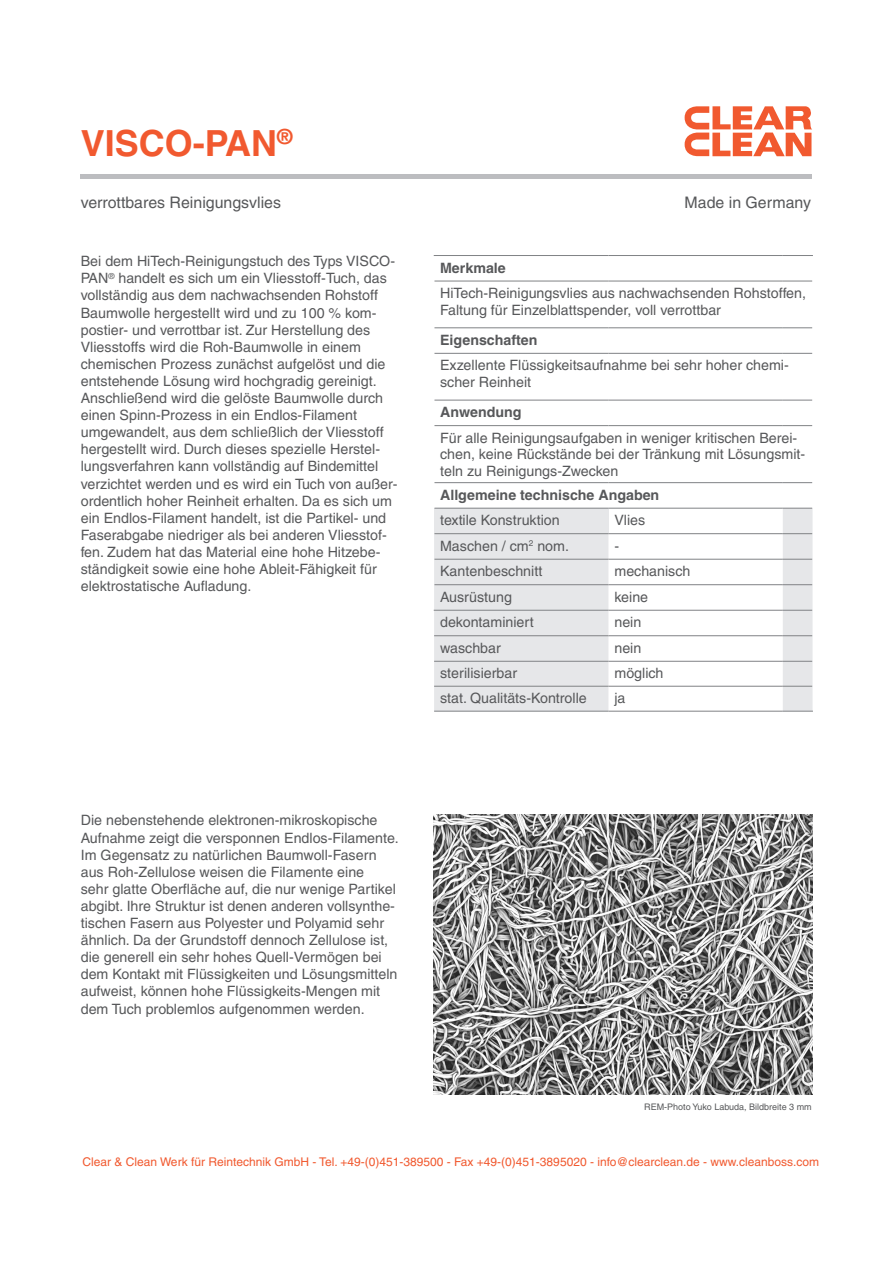
<style>
.page{position:relative;width:893px;height:1263px;background:#fff}
.page>*{position:absolute;margin:0;border:0;box-sizing:border-box;transform-origin:0 0}
.t1{font:700 36px "Helvetica";color:#f1592f}
.t2{font:15.9px "Helvetica";color:#57585a}
.t3{font:14.25px/17.1px "Helvetica";color:#57585a}
.t4{font:700 14.25px "Helvetica";color:#57585a}
.t5{font:12px "Helvetica";color:#f1592f}
.t6{font:9px "Helvetica";color:#57585a}
</style>
<div class="page">
<svg style="left:685px;top:106px;width:127px;height:50px"></svg>
<div style="left:81px;top:174px;width:731px;height:5px;background:#bcbdc0"></div>
<div style="left:434px;top:508px;width:174px;height:26px;background:#e6e7e9"></div>
<div style="left:434px;top:534px;width:174px;height:177px;background:#e6e7e9"></div>
<hr style="left:434px;top:255px;width:174px;height:1px;background:#808285">
<hr style="left:608px;top:255px;width:175px;height:1px;background:#808285">
<hr style="left:783px;top:255px;width:30px;height:1px;background:#808285">
<hr style="left:434px;top:281px;width:174px;height:1px;background:#808285">
<hr style="left:608px;top:281px;width:175px;height:1px;background:#808285">
<svg style="left:783px;top:281px;width:29px;height:1px"></svg>
<hr style="left:434px;top:327px;width:174px;height:1px;background:#808285">
<hr style="left:608px;top:327px;width:175px;height:1px;background:#808285">
<svg style="left:783px;top:327px;width:29px;height:1px"></svg>
<hr style="left:434px;top:353px;width:174px;height:1px;background:#808285">
<hr style="left:608px;top:353px;width:175px;height:1px;background:#808285">
<svg style="left:783px;top:353px;width:29px;height:1px"></svg>
<hr style="left:434px;top:400px;width:174px;height:1px;background:#808285">
<hr style="left:608px;top:400px;width:175px;height:1px;background:#808285">
<svg style="left:783px;top:400px;width:29px;height:1px"></svg>
<hr style="left:434px;top:425px;width:174px;height:1px;background:#808285">
<hr style="left:608px;top:425px;width:175px;height:1px;background:#808285">
<svg style="left:783px;top:425px;width:29px;height:1px"></svg>
<hr style="left:434px;top:482px;width:174px;height:1px;background:#808285">
<hr style="left:608px;top:482px;width:175px;height:1px;background:#808285">
<svg style="left:783px;top:482px;width:29px;height:1px"></svg>
<hr style="left:434px;top:508px;width:174px;height:1px;background:#808285">
<hr style="left:608px;top:508px;width:175px;height:1px;background:#808285">
<hr style="left:434px;top:610px;width:174px;height:1px;background:#808285">
<hr style="left:608px;top:610px;width:175px;height:1px;background:#808285">
<hr style="left:434px;top:533px;width:174px;height:1px;background:#808285">
<hr style="left:608px;top:533px;width:175px;height:1px;background:#808285">
<hr style="left:434px;top:559px;width:174px;height:1px;background:#808285">
<hr style="left:608px;top:559px;width:175px;height:1px;background:#808285">
<hr style="left:434px;top:635px;width:174px;height:1px;background:#808285">
<hr style="left:608px;top:635px;width:175px;height:1px;background:#808285">
<hr style="left:434px;top:584px;width:174px;height:1px;background:#808285">
<hr style="left:608px;top:584px;width:175px;height:1px;background:#808285">
<hr style="left:434px;top:661px;width:174px;height:1px;background:#808285">
<hr style="left:608px;top:661px;width:175px;height:1px;background:#808285">
<hr style="left:434px;top:686px;width:174px;height:1px;background:#808285">
<hr style="left:608px;top:686px;width:175px;height:1px;background:#808285">
<hr style="left:434px;top:711px;width:174px;height:1px;background:#808285">
<hr style="left:608px;top:711px;width:175px;height:1px;background:#808285">
<svg style="left:783px;top:508px;width:30px;height:203px;background:#e2e3e5"></svg>
<hr style="left:783px;top:711px;width:30px;height:1px;background:#808285">
<img style="left:434px;top:814px;width:378px;height:281px">
<p class="t1" style="left:81px;top:122px;width:213px">VISCO-PAN<sup>®</sup></p>
<p class="t2" style="left:81px;top:193px;width:202px">verrottbares Reinigungsvlies</p>
<p class="t3" style="left:81px;top:253px;width:318px">Bei dem HiTech-Reinigungstuch des Typs VISCO-PAN<sup>®</sup> handelt es sich um ein Vliesstoff-Tuch, das vollständig aus dem nachwachsenden Rohstoff Baumwolle hergestellt wird und zu 100 % kom&shy;postier- und verrottbar ist. Zur Herstellung des Vliesstoffs wird die Roh-Baumwolle in einem chemischen Prozess zunächst aufgelöst und die entstehende Lösung wird hochgradig gereinigt.<br>Anschließend wird die gelöste Baumwolle durch einen Spinn-Prozess in ein Endlos-Filament umgewandelt, aus dem schließlich der Vliesstoff hergestellt wird. Durch dieses spezielle Herstel&shy;lungsverfahren kann vollständig auf Bindemittel verzichtet werden und es wird ein Tuch von außer&shy;ordentlich hoher Reinheit erhalten. Da es sich um ein Endlos-Filament handelt, ist die Partikel- und Faserabgabe niedriger als bei anderen Vliesstof&shy;fen. Zudem hat das Material eine hohe Hitzebe&shy;ständigkeit sowie eine hohe Ableit-Fähigkeit für elektrostatische Aufladung.</p>
<p class="t2" style="left:685px;top:193px;width:128px">Made in Germany</p>
<p class="t4" style="left:440px;top:259px;width:67px">Merkmale</p>
<p class="t3" style="left:440px;top:284px;width:367px">HiTech-Reinigungsvlies aus nachwachsenden Rohstoffen,</p>
<p class="t3" style="left:440px;top:302px;width:282px">Faltung für Einzelblattspender, voll verrottbar</p>
<p class="t4" style="left:440px;top:331px;width:99px">Eigenschaften</p>
<p class="t3" style="left:440px;top:357px;width:350px">Exzellente Flüssigkeitsaufnahme bei sehr hoher chemi&shy;scher Reinheit</p>
<p class="t4" style="left:440px;top:403px;width:83px">Anwendung</p>
<p class="t3" style="left:440px;top:429px;width:367px;line-height:16.5px">Für alle Reinigungsaufgaben in weniger kritischen Berei&shy;chen, keine Rückstände bei der Tränkung mit Lösungsmit&shy;teln zu Reinigungs-Zwecken</p>
<p class="t4" style="left:440px;top:486px;width:221px">Allgemeine technische Angaben</p>
<p class="t3" style="left:440px;top:512px;width:121px">textile Konstruktion</p>
<p class="t3" style="left:614px;top:512px;width:32px">Vlies</p>
<p class="t3" style="left:440px;top:537px;width:130px">Maschen / cm<sup>2</sup> nom.</p>
<p class="t3" style="left:614px;top:537px;width:6px">-</p>
<p class="t3" style="left:440px;top:563px;width:104px">Kantenbeschnitt</p>
<p class="t3" style="left:614px;top:563px;width:78px">mechanisch</p>
<p class="t3" style="left:440px;top:588px;width:73px">Ausrüstung</p>
<p class="t3" style="left:614px;top:588px;width:35px">keine</p>
<p class="t3" style="left:440px;top:614px;width:95px">dekontaminiert</p>
<p class="t3" style="left:614px;top:614px;width:28px">nein</p>
<p class="t3" style="left:440px;top:639px;width:62px">waschbar</p>
<p class="t3" style="left:614px;top:639px;width:28px">nein</p>
<p class="t3" style="left:440px;top:665px;width:79px">sterilisierbar</p>
<p class="t3" style="left:614px;top:665px;width:51px">möglich</p>
<p class="t3" style="left:440px;top:690px;width:148px">stat. Qualitäts-Kontrolle</p>
<p class="t3" style="left:614px;top:690px;width:13px">ja</p>
<p class="t3" style="left:81px;top:812px;width:319px">Die nebenstehende elektronen-mikroskopische Aufnahme zeigt die versponnen Endlos-Filamente.<br>Im Gegensatz zu natürlichen Baumwoll-Fasern aus Roh-Zellulose weisen die Filamente eine<br>sehr glatte Oberfläche auf, die nur wenige Partikel abgibt. Ihre Struktur ist denen anderen vollsynthe&shy;tischen Fasern aus Polyester und Polyamid sehr ähnlich. Da der Grundstoff dennoch Zellulose ist, die generell ein sehr hohes Quell-Vermögen bei dem Kontakt mit Flüssigkeiten und Lösungsmitteln aufweist, können hohe Flüssigkeits-Mengen mit dem Tuch problemlos aufgenommen werden.</p>
<p class="t6" style="left:644px;top:1102px;width:169px">REM-Photo Yuko Labuda, Bildbreite 3 mm</p>
<p class="t5" style="left:82px;top:1155px;width:738px">Clear &amp; Clean Werk für Reintechnik GmbH - Tel. +49-(0)451-389500 - Fax +49-(0)451-3895020 - info@clearclean.de - www.cleanboss.com</p>
</div>
